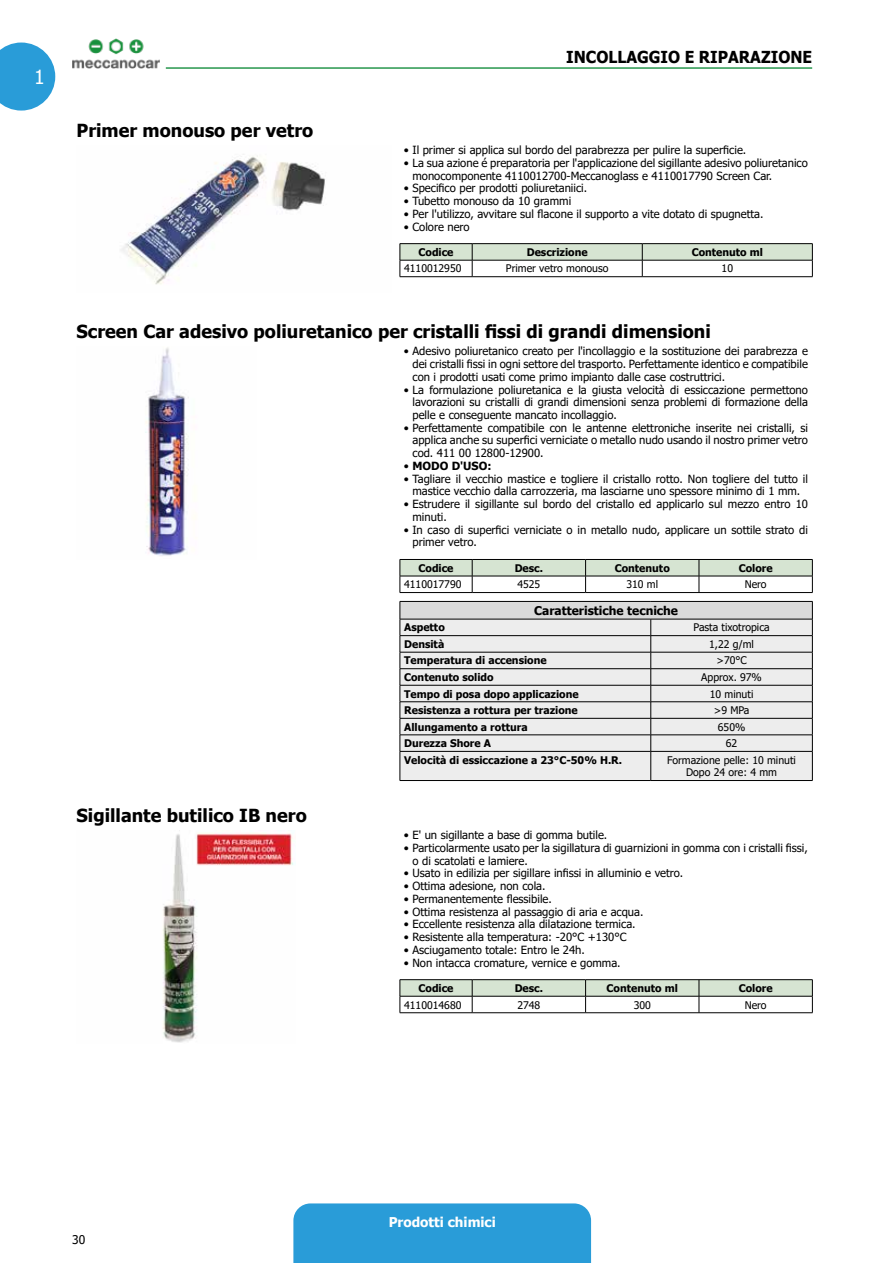
<style>
.page{position:relative;width:893px;height:1263px;background:#fff}
.page>*{position:absolute;margin:0;border:0;box-sizing:border-box;transform-origin:0 0}
.t1{font:19.5px "Tahoma";color:#fff}
.t2{font:700 18px "Tahoma";color:#000}
.t3{font:700 16.5px "Tahoma";color:#000;scale:.95 1}
.t4{font:700 13.5px "Tahoma";color:#fff}
.t5{font:700 12px "Tahoma";color:#000}
.t6{font:12px "Tahoma";color:#000}
.t7{font:11.25px/12.8px "Tahoma";color:#000}
.t8{font:700 11.25px "Tahoma";color:#000}
.t9{font:700 10.5px "Tahoma";color:#000}
.t10{font:10.5px/12.6px "Tahoma";color:#000;text-align:center}
.s1{font-weight:400}
</style>
<div class="page">
<div style="left:293px;top:1203px;width:298px;height:60px;background:#299cd8"></div>
<svg style="left:0;top:43px;width:55px;height:68px;background:#4aabde"></svg>
<img style="left:72px;top:38px;width:87px;height:31px">
<hr style="left:166px;top:67px;width:646px;height:2px;background:#28974e">
<img style="left:121px;top:154px;width:204px;height:131px">
<hr style="left:400px;top:243px;width:72px;height:1px;background:#000">
<hr style="left:472px;top:243px;width:170px;height:1px;background:#000">
<hr style="left:642px;top:243px;width:171px;height:1px;background:#000">
<svg style="left:400px;top:244px;width:413px;height:32px"></svg>
<hr style="left:400px;top:276px;width:72px;height:1px;background:#000">
<hr style="left:472px;top:276px;width:170px;height:1px;background:#000">
<hr style="left:642px;top:276px;width:171px;height:1px;background:#000">
<img style="left:145px;top:347px;width:44px;height:209px">
<svg style="left:400px;top:559px;width:413px;height:33px"></svg>
<hr style="left:400px;top:592px;width:72px;height:1px;background:#000">
<hr style="left:472px;top:592px;width:114px;height:1px;background:#000">
<hr style="left:586px;top:592px;width:113px;height:1px;background:#000">
<hr style="left:699px;top:592px;width:114px;height:1px;background:#000">
<div style="left:400px;top:601px;width:412px;height:18px;background:#dadada"></div>
<div style="left:401px;top:620px;width:411px;height:160px;background:#ededed"></div>
<hr style="left:400px;top:601px;width:251px;height:1px;background:#000">
<hr style="left:651px;top:601px;width:162px;height:1px;background:#000">
<hr style="left:400px;top:619px;width:251px;height:1px;background:#000">
<hr style="left:651px;top:619px;width:162px;height:1px;background:#000">
<hr style="left:400px;top:635px;width:251px;height:1px;background:#000">
<hr style="left:651px;top:635px;width:162px;height:1px;background:#000">
<hr style="left:400px;top:652px;width:251px;height:1px;background:#000">
<hr style="left:651px;top:652px;width:162px;height:1px;background:#000">
<hr style="left:400px;top:668px;width:251px;height:1px;background:#000">
<hr style="left:651px;top:668px;width:162px;height:1px;background:#000">
<hr style="left:400px;top:685px;width:251px;height:1px;background:#000">
<hr style="left:651px;top:685px;width:162px;height:1px;background:#000">
<hr style="left:400px;top:701px;width:251px;height:1px;background:#000">
<hr style="left:651px;top:701px;width:162px;height:1px;background:#000">
<hr style="left:400px;top:718px;width:251px;height:1px;background:#000">
<hr style="left:651px;top:718px;width:162px;height:1px;background:#000">
<hr style="left:400px;top:735px;width:251px;height:1px;background:#000">
<hr style="left:651px;top:735px;width:162px;height:1px;background:#000">
<hr style="left:400px;top:751px;width:251px;height:1px;background:#000">
<svg style="left:400px;top:602px;width:1px;height:178px"></svg>
<hr style="left:651px;top:751px;width:162px;height:1px;background:#000">
<svg style="left:650px;top:619px;width:1px;height:161px"></svg>
<svg style="left:812px;top:602px;width:1px;height:178px"></svg>
<hr style="left:400px;top:780px;width:251px;height:1px;background:#000">
<hr style="left:651px;top:780px;width:162px;height:1px;background:#000">
<img style="left:162px;top:833px;width:132px;height:210px">
<hr style="left:400px;top:979px;width:72px;height:1px;background:#000">
<hr style="left:472px;top:979px;width:114px;height:1px;background:#000">
<hr style="left:586px;top:979px;width:113px;height:1px;background:#000">
<hr style="left:699px;top:979px;width:114px;height:1px;background:#000">
<svg style="left:400px;top:980px;width:413px;height:32px"></svg>
<hr style="left:400px;top:1012px;width:72px;height:1px;background:#000">
<hr style="left:472px;top:1012px;width:114px;height:1px;background:#000">
<hr style="left:586px;top:1012px;width:113px;height:1px;background:#000">
<hr style="left:699px;top:1012px;width:114px;height:1px;background:#000">
<h1 class="t1" style="left:34px;top:64px;width:12px">1</h1>
<h2 class="t2" style="left:77px;top:118px;width:238px">Primer monouso per vetro</h2>
<h3 class="t3" style="left:566px;top:45px;width:56px">Incollagg</h3>
<h3 class="t3" style="left:660px;top:45px;width:161px">io e riparazione</h3>
<p class="t7" style="left:404px;top:144px;width:344px">• Il primer si applica sul bordo del parabrezza per pulire la superficie.</p>
<p class="t7" style="left:412px;top:157px;width:397px;text-indent:-9px">• La sua azione é preparatoria per l'applicazione del sigillante adesivo poliuretanico monocomponente 4110012700-Meccanoglass e 4110017790 Screen Car.</p>
<p class="t7" style="left:404px;top:183px;width:185px">• Specifico per prodotti poliuretaniici.</p>
<p class="t7" style="left:404px;top:195px;width:169px">• Tubetto monouso da 10 grammi</p>
<p class="t7" style="left:404px;top:208px;width:361px">• Per l'utilizzo, avvitare sul flacone il supporto a vite dotato di spugnetta.</p>
<p class="t7" style="left:404px;top:221px;width:67px">• Colore nero</p>
<p class="t9" style="left:418px;top:245px;width:37px">Codice</p>
<p class="t9" style="left:527px;top:245px;width:62px">Descrizione</p>
<p class="t9" style="left:692px;top:245px;width:73px">Contenuto ml</p>
<p class="t10" style="left:404px;top:263px;width:59px">4110012950</p>
<p class="t10" style="left:506px;top:263px;width:104px">Primer vetro monouso</p>
<p class="t10" style="left:722px;top:263px;width:13px">10</p>
<h2 class="t2" style="left:77px;top:319px;width:636px">Screen Car adesivo poliuretanico per cristalli fissi di grandi dimensioni</h2>
<p class="t7" style="left:412px;top:345px;width:397px;text-align:justify;text-indent:-9px">• Adesivo poliuretanico creato per l'incollaggio e la sostituzione dei parabrezza e dei cristalli fissi in ogni settore del trasporto. Perfettamente identico e compatibile con i prodotti usati come primo impianto dalle case costruttrici.</p>
<p class="t7" style="left:412px;top:384px;width:397px;text-align:justify;text-indent:-9px">• La formulazione poliuretanica e la giusta velocità di essiccazione permettono lavorazioni su cristalli di grandi dimensioni senza problemi di formazione della pelle e conseguente mancato incollaggio.</p>
<p class="t7" style="left:412px;top:422px;width:397px;text-align:justify;text-indent:-9px">• Perfettamente compatibile con le antenne elettroniche inserite nei cristalli, si applica anche su superfici verniciate o metallo nudo usando il nostro primer vetro cod. 411 00 12800-12900.</p>
<p class="t8" style="left:404px;top:458px;width:28px"><span class="s1">•</span> MODO</p>
<p class="t8" style="left:452px;top:458px;width:41px">D'USO:</p>
<p class="t7" style="left:404px;top:473px;width:405px;text-align:center">• Tagliare il vecchio mastice e togliere il cristallo rotto. Non togliere del tutto il mastice vecchio dalla carrozzeria, ma lasciarne uno spessore minimo di 1 mm.</p>
<p class="t7" style="left:412px;top:498px;width:397px;text-indent:-9px">• Estrudere il sigillante sul bordo del cristallo ed applicarlo sul mezzo entro 10 minuti.</p>
<p class="t7" style="left:412px;top:524px;width:397px;text-indent:-9px">• In caso di superfici verniciate o in metallo nudo, applicare un sottile strato di primer vetro.</p>
<p class="t9" style="left:418px;top:561px;width:37px">Codice</p>
<p class="t9" style="left:515px;top:561px;width:30px">Desc.</p>
<p class="t9" style="left:615px;top:561px;width:57px">Contenuto</p>
<p class="t9" style="left:739px;top:561px;width:35px">Colore</p>
<p class="t10" style="left:404px;top:579px;width:59px">4110017790</p>
<p class="t10" style="left:517px;top:579px;width:24px">4525</p>
<p class="t10" style="left:626px;top:579px;width:33px">310 ml</p>
<p class="t10" style="left:745px;top:579px;width:23px">Nero</p>
<p class="t5" style="left:534px;top:602px;width:145px">Caratteristiche tecniche</p>
<p class="t9" style="left:404px;top:620px;width:42px">Aspetto</p>
<p class="t10" style="left:693px;top:622px;width:78px">Pasta tixotropica</p>
<p class="t9" style="left:404px;top:637px;width:42px">Densità</p>
<p class="t10" style="left:709px;top:638px;width:46px">1,22 g/ml</p>
<p class="t9" style="left:404px;top:653px;width:144px">Temperatura di accensione</p>
<p class="t10" style="left:716px;top:655px;width:32px">&gt;70°C</p>
<p class="t9" style="left:404px;top:670px;width:91px">Contenuto solido</p>
<p class="t10" style="left:701px;top:671px;width:62px">Approx. 97%</p>
<p class="t9" style="left:404px;top:686px;width:176px">Tempo di posa dopo applicazione</p>
<p class="t10" style="left:710px;top:688px;width:45px">10 minuti</p>
<p class="t9" style="left:404px;top:703px;width:175px">Resistenza a rottura per trazione</p>
<p class="t10" style="left:714px;top:704px;width:37px">&gt;9 MPa</p>
<p class="t9" style="left:404px;top:719px;width:125px">Allungamento a rottura</p>
<p class="t10" style="left:718px;top:721px;width:29px">650%</p>
<p class="t9" style="left:404px;top:736px;width:88px">Durezza Shore A</p>
<p class="t10" style="left:726px;top:738px;width:13px">62</p>
<p class="t9" style="left:404px;top:752px;width:220px">Velocità di essiccazione a 23°C-50% H.R.</p>
<p class="t10" style="left:667px;top:754px;width:130px">Formazione pelle: 10 minuti<br>Dopo 24 ore: 4 mm</p>
<h2 class="t2" style="left:77px;top:803px;width:232px">Sigillante butilico IB nero</h2>
<p class="t7" style="left:404px;top:829px;width:205px">• E' un sigillante a base di gomma butile.</p>
<p class="t7" style="left:412px;top:842px;width:397px;text-indent:-9px">• Particolarmente usato per la sigillatura di guarnizioni in gomma con i cristalli fissi, o di scatolati e lamiere.</p>
<p class="t7" style="left:404px;top:868px;width:281px">• Usato in edilizia per sigillare infissi in alluminio e vetro.</p>
<p class="t7" style="left:404px;top:880px;width:143px">• Ottima adesione, non cola.</p>
<p class="t7" style="left:404px;top:893px;width:149px">• Permanentemente flessibile.</p>
<p class="t7" style="left:404px;top:906px;width:241px">• Ottima resistenza al passaggio di aria e acqua.</p>
<p class="t7" style="left:404px;top:919px;width:233px">• Eccellente resistenza alla dilatazione termica.</p>
<p class="t7" style="left:404px;top:931px;width:224px">• Resistente alla temperatura: -20°C +130°C</p>
<p class="t7" style="left:404px;top:944px;width:182px">• Asciugamento totale: Entro le 24h.</p>
<p class="t7" style="left:404px;top:957px;width:218px">• Non intacca cromature, vernice e gomma.</p>
<p class="t9" style="left:418px;top:981px;width:37px">Codice</p>
<p class="t9" style="left:515px;top:981px;width:30px">Desc.</p>
<p class="t9" style="left:607px;top:981px;width:73px">Contenuto ml</p>
<p class="t9" style="left:739px;top:981px;width:35px">Colore</p>
<p class="t10" style="left:404px;top:999px;width:59px">4110014680</p>
<p class="t10" style="left:517px;top:999px;width:24px">2748</p>
<p class="t10" style="left:634px;top:999px;width:19px">300</p>
<p class="t10" style="left:745px;top:999px;width:23px">Nero</p>
<p class="t6" style="left:72px;top:1231px;width:15px">30</p>
<p class="t4" style="left:389px;top:1212px;width:109px">Prodotti chimici</p>
</div>
